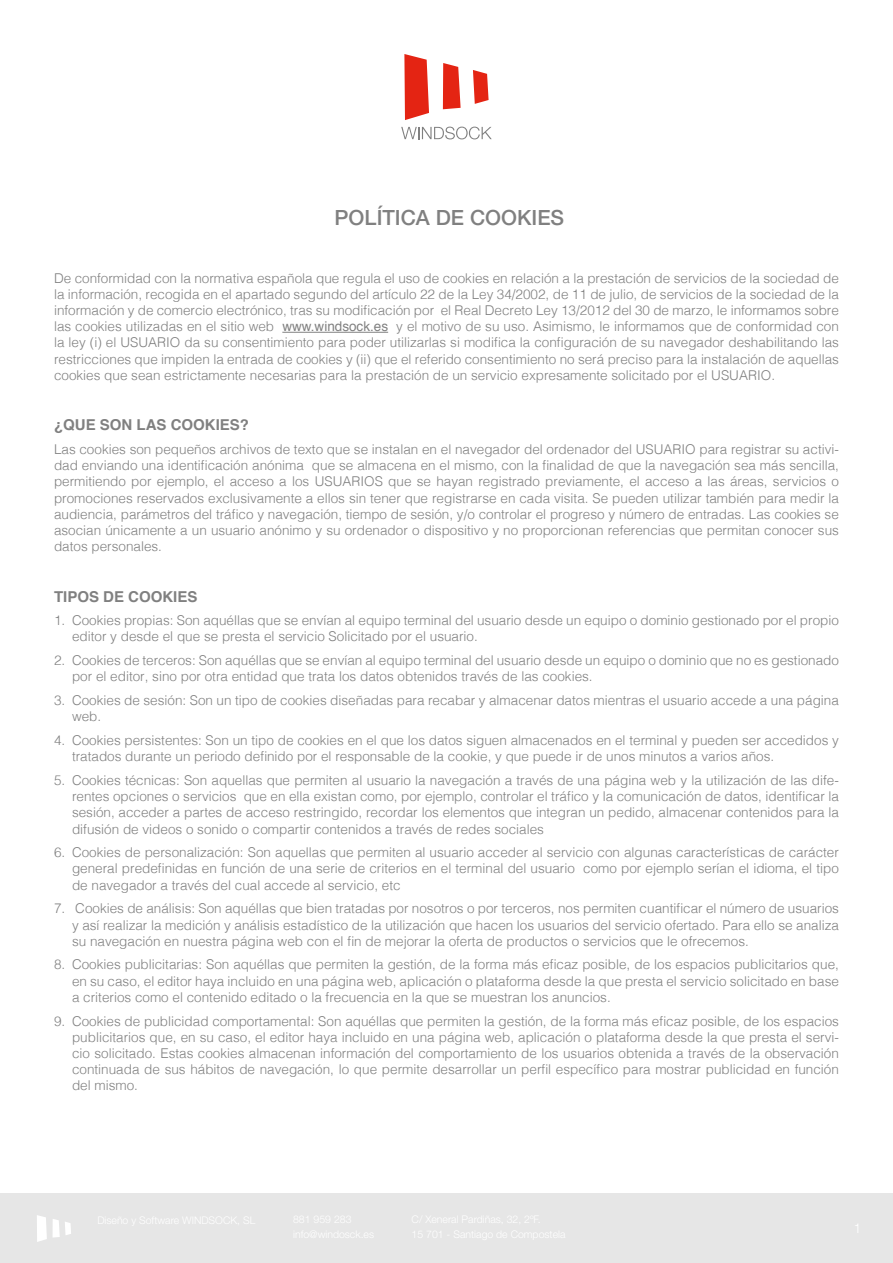
<style>
.page{position:relative;width:893px;height:1263px;background:#fff}
.page>*{position:absolute;margin:0;border:0;box-sizing:border-box;transform-origin:0 0}
.t1{font:500 21px "Helvetica Neue LT Std";color:#808080}
.t2{font:700 15px "Helvetica";color:#808080}
.t3{font:300 13.5px/16.2px "Helvetica";color:#808080;text-align:justify}
.s1{font-weight:400}
</style>
<div class="page">
<div style="left:824px;top:1194px;width:69px;height:69px;background:#e6e6e6"></div>
<svg style="left:404px;top:54px;width:25px;height:66px"></svg>
<svg style="left:443px;top:63px;width:18px;height:46px"></svg>
<svg style="left:473px;top:70px;width:16px;height:34px"></svg>
<svg style="left:401px;top:127px;width:91px;height:12px"></svg>
<hr style="left:282px;top:332px;width:106px;height:1px;background:#808080">
<div style="left:0;top:1194px;width:823px;height:69px;background:#e6e6e6"></div>
<svg style="left:37px;top:1215px;width:10px;height:27px"></svg>
<svg style="left:53px;top:1219px;width:18px;height:18px"></svg>
<h1 class="t1" style="left:335px;top:205px;width:231px">POLÍTICA DE COOKIES</h1>
<p class="t3" style="left:54px;top:269px;width:786px">De conformidad con la normativa española que regula el uso de cookies en relación a la prestación de servicios de la sociedad de la información, recogida en el apartado segundo del artículo 22 de la Ley 34/2002, de 11 de julio, de servicios de la sociedad de la información y de comercio electrónico, tras su modificación por el Real Decreto Ley 13/2012 del 30 de marzo, le informamos sobre las cookies utilizadas en el sitio web <span class="s1">www.windsock.es</span> y el motivo de su uso. Asimismo, le informamos que de conformidad con la ley (i) el USUARIO da su consentimiento para poder utilizarlas si modifica la configuración de su navegador deshabilitando las restricciones que impiden la entrada de cookies y (ii) que el referido consentimiento no será preciso para la instalación de aquellas cookies que sean estrictamente necesarias para la prestación de un servicio expresamente solicitado por el USUARIO.</p>
<p class="t2" style="left:54px;top:413px;width:197px">¿QUE SON LAS COOKIES?</p>
<p class="t3" style="left:54px;top:440px;width:786px">Las cookies son pequeños archivos de texto que se instalan en el navegador del ordenador del USUARIO para registrar su activi&shy;dad enviando una identificación anónima que se almacena en el mismo, con la finalidad de que la navegación sea más sencilla, permitiendo por ejemplo, el acceso a los USUARIOS que se hayan registrado previamente, el acceso a las áreas, servicios o promociones reservados exclusivamente a ellos sin tener que registrarse en cada visita. Se pueden utilizar también para medir la audiencia, parámetros del tráfico y navegación, tiempo de sesión, y/o controlar el progreso y número de entradas. Las cookies se asocian únicamente a un usuario anónimo y su ordenador o dispositivo y no proporcionan referencias que permitan conocer sus datos personales.</p>
<p class="t2" style="left:54px;top:584px;width:145px">TIPOS DE COOKIES</p>
<p class="t3" style="left:72px;top:611px;width:768px;text-indent:-18px">1. Cookies propias: Son aquéllas que se envían al equipo terminal del usuario desde un equipo o dominio gestionado por el propio editor y desde el que se presta el servicio Solicitado por el usuario.</p>
<p class="t3" style="left:72px;top:651px;width:768px;text-indent:-18px">2. Cookies de terceros: Son aquéllas que se envían al equipo terminal del usuario desde un equipo o dominio que no es gestionado por el editor, sino por otra entidad que trata los datos obtenidos través de las cookies.</p>
<p class="t3" style="left:72px;top:691px;width:768px;text-indent:-18px">3. Cookies de sesión: Son un tipo de cookies diseñadas para recabar y almacenar datos mientras el usuario accede a una página web.</p>
<p class="t3" style="left:72px;top:731px;width:768px;text-indent:-18px">4. Cookies persistentes: Son un tipo de cookies en el que los datos siguen almacenados en el terminal y pueden ser accedidos y tratados durante un periodo definido por el responsable de la cookie, y que puede ir de unos minutos a varios años.</p>
<p class="t3" style="left:72px;top:771px;width:768px;text-indent:-18px">5. Cookies técnicas: Son aquellas que permiten al usuario la navegación a través de una página web y la utilización de las dife&shy;rentes opciones o servicios que en ella existan como, por ejemplo, controlar el tráfico y la comunicación de datos, identificar la sesión, acceder a partes de acceso restringido, recordar los elementos que integran un pedido, almacenar contenidos para la difusión de videos o sonido o compartir contenidos a través de redes sociales</p>
<p class="t3" style="left:72px;top:843px;width:768px;text-indent:-18px">6. Cookies de personalización: Son aquellas que permiten al usuario acceder al servicio con algunas características de carácter general predefinidas en función de una serie de criterios en el terminal del usuario como por ejemplo serían el idioma, el tipo de navegador a través del cual accede al servicio, etc</p>
<p class="t3" style="left:72px;top:899px;width:768px;text-indent:-18px">7. Cookies de análisis: Son aquéllas que bien tratadas por nosotros o por terceros, nos permiten cuantificar el número de usuarios y así realizar la medición y análisis estadístico de la utilización que hacen los usuarios del servicio ofertado. Para ello se analiza su navegación en nuestra página web con el fin de mejorar la oferta de productos o servicios que le ofrecemos.</p>
<p class="t3" style="left:72px;top:955px;width:768px;text-indent:-18px">8. Cookies publicitarias: Son aquéllas que permiten la gestión, de la forma más eficaz posible, de los espacios publicitarios que, en su caso, el editor haya incluido en una página web, aplicación o plataforma desde la que presta el servicio solicitado en base a criterios como el contenido editado o la frecuencia en la que se muestran los anuncios.</p>
<p class="t3" style="left:72px;top:1012px;width:768px;text-indent:-18px">9. Cookies de publicidad comportamental: Son aquéllas que permiten la gestión, de la forma más eficaz posible, de los espacios publicitarios que, en su caso, el editor haya incluido en una página web, aplicación o plataforma desde la que presta el servi&shy;cio solicitado. Estas cookies almacenan información del comportamiento de los usuarios obtenida a través de la observación continuada de sus hábitos de navegación, lo que permite desarrollar un perfil específico para mostrar publicidad en función del mismo.</p>
</div>
